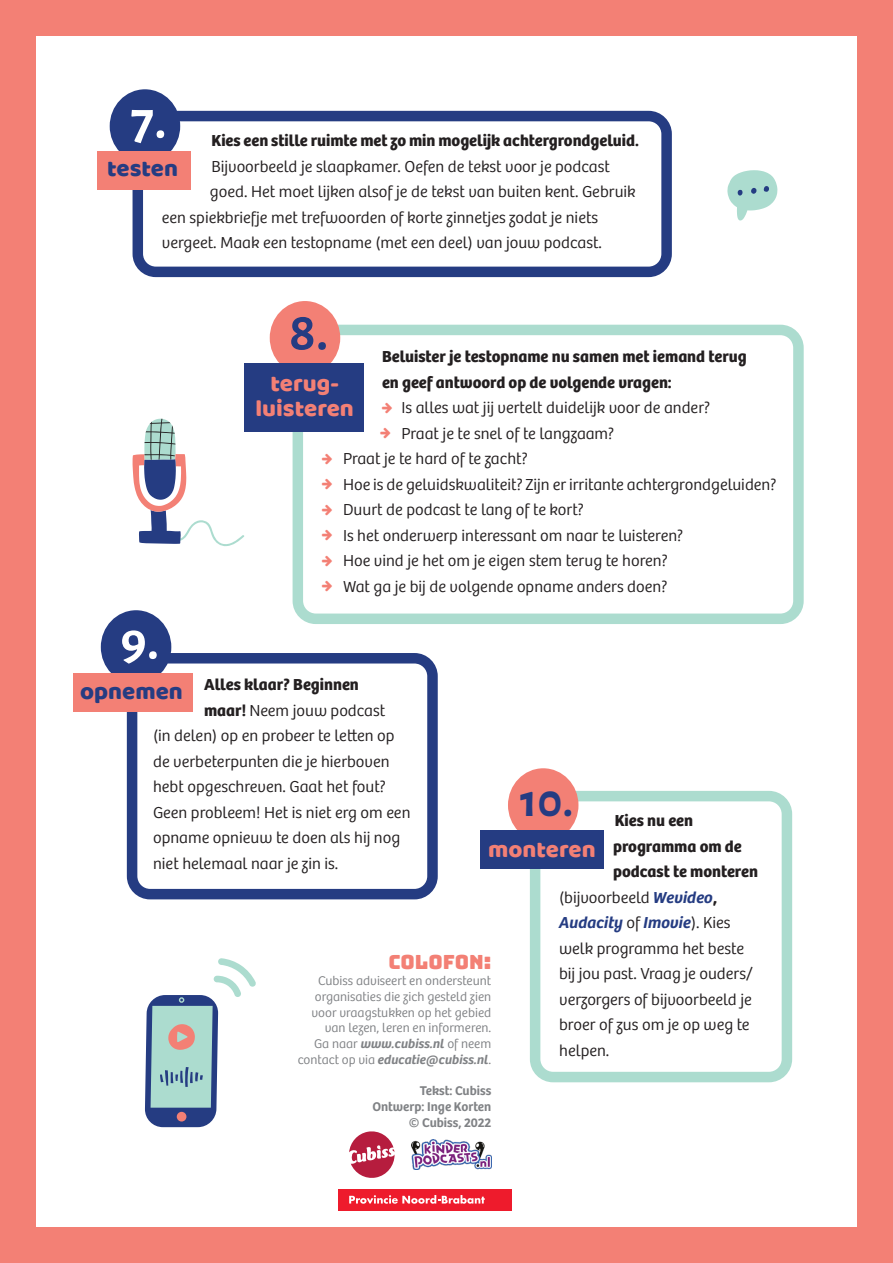
<style>
.page{position:relative;width:893px;height:1263px;background:#f38075}
.page>*{position:absolute;margin:0;border:0;box-sizing:border-box;transform-origin:0 0}
.t1{font:700 54.75px "Alegreya Sans";color:#fff}
.t2{font:700 54.75px "Alegreya Sans";color:#253c82}
.t3{font:700 48px "Alegreya Sans";color:#253c82}
.t4{font:24px/25.5px "Baloo";color:#f38075;text-align:center}
.t5{font:24px "Baloo";color:#253c82}
.t6{font:19.5px "Bungee";color:#f38075}
.t7{font:300 16.5px "Bree";color:#231f20}
.t8{font:700 16.5px "Bree";color:#231f20}
.t9{font:italic 600 16.5px "Bree";color:#253c82}
.t10{font:300 13.2px/15.8px "Bree";color:#808285;text-align:right}
.t11{font:600 13.2px "Bree";color:#808285}
.s1{font-weight:700}
.s2{font-weight:600;font-style:italic;color:#253c82}
.s3{font-weight:300;font-style:normal;color:#231f20}
.s4{font-weight:600;font-style:italic}
</style>
<div class="page">
<div style="left:36px;top:36px;width:821px;height:1191px;background:#fff"></div>
<div style="left:133px;top:111px;width:539px;height:166px;border:10px solid #253c82;border-radius:18px"></div>
<div style="left:110px;top:89px;width:70px;height:74px;background:#253c82;border-radius:50%"></div>
<div style="left:97px;top:151px;width:94px;height:38px;background:#f38075"></div>
<div style="left:127px;top:653px;width:311px;height:246px;border:10px solid #253c82;border-radius:18px"></div>
<div style="left:101px;top:610px;width:70px;height:74px;background:#253c82;border-radius:50%"></div>
<div style="left:73px;top:673px;width:119px;height:38px;background:#f38075"></div>
<div style="left:293px;top:325px;width:511px;height:299px;border:10px solid #acdccf;border-radius:18px"></div>
<div style="left:270px;top:301px;width:70px;height:74px;background:#f38075;border-radius:50%"></div>
<div style="left:244px;top:363px;width:119px;height:68px;background:#253c82"></div>
<div style="left:530px;top:791px;width:262px;height:291px;border:10px solid #acdccf;border-radius:18px"></div>
<div style="left:508px;top:768px;width:70px;height:74px;background:#f38075;border-radius:50%"></div>
<div style="left:480px;top:830px;width:124px;height:38px;background:#253c82"></div>
<div style="left:338px;top:1189px;width:174px;height:22px;background:#ee1b2c"></div>
<svg style="left:349px;top:1195px;width:136px;height:9px"></svg>
<svg style="left:349px;top:1131px;width:46px;height:47px"></svg>
<svg style="left:132px;top:419px;width:113px;height:127px"></svg>
<svg style="left:727px;top:170px;width:50px;height:50px"></svg>
<svg style="left:145px;top:958px;width:111px;height:169px"></svg>
<img style="left:412px;top:1139px;width:79px;height:31px">
<p class="t1" style="left:131px;top:80px;width:38px">7.</p>
<p class="t5" style="left:107px;top:153px;width:73px">testen</p>
<p class="t8" style="left:211px;top:127px;width:429px">Kies een stille ruimte met zo min mogelijk achtergrondgeluid.</p>
<p class="t7" style="left:211px;top:154px;width:400px">Bijvoorbeeld je slaapkamer. Oefen de tekst voor je podcast</p>
<p class="t7" style="left:210px;top:179px;width:427px">goed. Het moet lijken alsof je de tekst van buiten kent. Gebruik</p>
<p class="t7" style="left:162px;top:205px;width:438px">een spiekbriefje met trefwoorden of korte zinnetjes zodat je niets</p>
<p class="t7" style="left:162px;top:230px;width:441px">vergeet. Maak een testopname (met een deel) van jouw podcast.</p>
<p class="t2" style="left:289px;top:291px;width:41px">8.</p>
<p class="t4" style="left:255px;top:370px;width:100px">terug&shy;luisteren</p>
<p class="t8" style="left:382px;top:343px;width:366px">Beluister je testopname nu samen met iemand terug</p>
<p class="t8" style="left:382px;top:369px;width:291px">en geef antwoord op de volgende vragen:</p>
<p class="t7" style="left:401px;top:395px;width:310px">Is alles wat jij vertelt duidelijk voor de ander?</p>
<p class="t7" style="left:401px;top:421px;width:214px">Praat je te snel of te langzaam?</p>
<p class="t7" style="left:343px;top:446px;width:186px">Praat je te hard of te zacht?</p>
<p class="t7" style="left:343px;top:472px;width:435px">Hoe is de geluidskwaliteit? Zijn er irritante achtergrondgeluiden?</p>
<p class="t7" style="left:343px;top:497px;width:242px">Duurt de podcast te lang of te kort?</p>
<p class="t7" style="left:343px;top:523px;width:342px">Is het onderwerp interessant om naar te luisteren?</p>
<p class="t7" style="left:343px;top:548px;width:326px">Hoe vind je het om je eigen stem terug te horen?</p>
<p class="t7" style="left:343px;top:574px;width:326px">Wat ga je bij de volgende opname anders doen?</p>
<p class="t1" style="left:120px;top:601px;width:40px">9.</p>
<p class="t5" style="left:80px;top:676px;width:104px">opnemen</p>
<p class="t8" style="left:204px;top:672px;width:156px">Alles klaar? Beginnen</p>
<p class="t7" style="left:204px;top:698px;width:183px"><span class="s1">maar!</span> Neem jouw podcast</p>
<p class="t7" style="left:153px;top:724px;width:243px">(in delen) op en probeer te letten op</p>
<p class="t7" style="left:153px;top:749px;width:238px">de verbeterpunten die je hierboven</p>
<p class="t7" style="left:153px;top:775px;width:234px">hebt opgeschreven. Gaat het fout?</p>
<p class="t7" style="left:153px;top:800px;width:259px">Geen probleem! Het is niet erg om een</p>
<p class="t7" style="left:153px;top:826px;width:249px">opname opnieuw te doen als hij nog</p>
<p class="t7" style="left:153px;top:851px;width:187px">niet helemaal naar je zin is.</p>
<p class="t3" style="left:520px;top:765px;width:55px">10.</p>
<p class="t4" style="left:488px;top:836px;width:109px">monteren</p>
<p class="t8" style="left:615px;top:807px;width:80px">Kies nu een</p>
<p class="t8" style="left:613px;top:833px;width:130px">programma om de</p>
<p class="t8" style="left:613px;top:858px;width:146px">podcast te monteren</p>
<p class="t7" style="left:559px;top:885px;width:159px">(bijvoorbeeld <span class="s2">Wevideo</span><span class="s1">,</span></p>
<p class="t9" style="left:559px;top:910px;width:173px">Audacity <span class="s3">of</span> Imovie<span class="s3">). Kies</span></p>
<p class="t7" style="left:559px;top:936px;width:186px">welk programma het beste</p>
<p class="t7" style="left:559px;top:961px;width:195px">bij jou past. Vraag je ouders/</p>
<p class="t7" style="left:559px;top:987px;width:194px">verzorgers of bijvoorbeeld je</p>
<p class="t7" style="left:559px;top:1012px;width:192px">broer of zus om je op weg te</p>
<p class="t7" style="left:559px;top:1038px;width:52px">helpen.</p>
<p class="t6" style="left:388px;top:951px;width:104px">COLOFON:</p>
<p class="t10" style="left:298px;top:972px;width:195px">Cubiss adviseert en ondersteunt organisaties die zich gesteld zien voor vraagstukken op het gebied van lezen, leren en informeren.<br>Ga naar <span class="s4">www.cubiss.nl</span> of neem contact op via <span class="s4">educatie@cubiss.nl</span>.</p>
<p class="t11" style="left:420px;top:1081px;width:73px">Tekst: Cubiss</p>
<p class="t11" style="left:372px;top:1096px;width:120px">Ontwerp: Inge Korten</p>
<p class="t11" style="left:409px;top:1112px;width:84px">© Cubiss, 2022</p>
</div>
